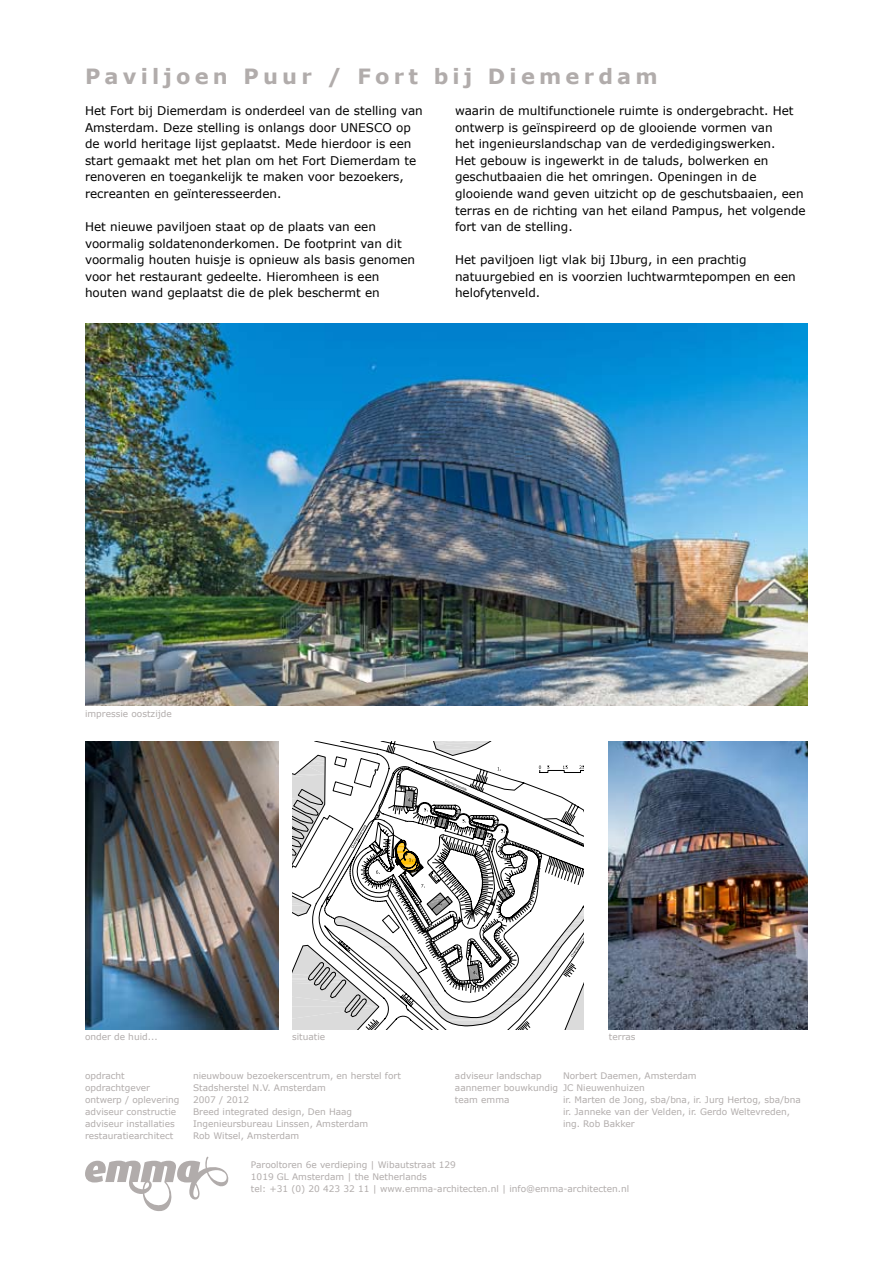
<style>
.page{position:relative;width:893px;height:1263px;background:#fff}
.page>*{position:absolute;margin:0;border:0;box-sizing:border-box;transform-origin:0 0}
.t1{font:700 21px "Verdana";letter-spacing:.2em;color:#b1acab}
.t2{font:12px/16.5px "Verdana";color:#000}
.t3{font:9px/12px "Verdana";color:#b1acab}
</style>
<div class="page">
<svg style="left:85px;top:1157px;width:143px;height:54px"></svg>
<img style="left:85px;top:323px;width:723px;height:383px">
<img style="left:609px;top:741px;width:199px;height:288px">
<img style="left:85px;top:741px;width:194px;height:288px">
<svg style="left:292px;top:741px;width:292px;height:288px"></svg>
<h1 class="t1" style="left:85px;top:63px;width:574px">Paviljoen Puur / Fort bij Diemerdam</h1>
<p class="t2" style="left:85px;top:102px;width:339px">Het Fort bij Diemerdam is onderdeel van de stelling van Amsterdam. Deze stelling is onlangs door UNESCO op de world heritage lijst geplaatst. Mede hierdoor is een start gemaakt met het plan om het Fort Diemerdam te renoveren en toegankelijk te maken voor bezoekers, recreanten en geïnteresseerden.</p>
<p class="t2" style="left:85px;top:218px;width:332px">Het nieuwe paviljoen staat op de plaats van een voormalig soldatenonderkomen. De footprint van dit voormalig houten huisje is opnieuw als basis genomen voor het restaurant gedeelte. Hieromheen is een houten wand geplaatst die de plek beschermt en</p>
<p class="t2" style="left:455px;top:102px;width:352px">waarin de multifunctionele ruimte is ondergebracht. Het ontwerp is geïnspireerd op de glooiende vormen van<br>het ingenieurslandschap van de verdedigingswerken.<br>Het gebouw is ingewerkt in de taluds, bolwerken en geschutbaaien die het omringen. Openingen in de glooiende wand geven uitzicht op de geschutsbaaien, een terras en de richting van het eiland Pampus, het volgende fort van de stelling.</p>
<p class="t2" style="left:455px;top:251px;width:342px">Het paviljoen ligt vlak bij IJburg, in een prachtig natuurgebied en is voorzien luchtwarmtepompen en een helofytenveld.</p>
<p class="t3" style="left:85px;top:707px;width:88px">impressie oostzijde</p>
<p class="t3" style="left:85px;top:1031px;width:74px">onder de huid...</p>
<p class="t3" style="left:292px;top:1031px;width:35px">situatie</p>
<p class="t3" style="left:609px;top:1031px;width:28px">terras</p>
<p class="t3" style="left:85px;top:1069px;width:41px">opdracht</p>
<p class="t3" style="left:193px;top:1069px;width:209px">nieuwbouw bezoekerscentrum, en herstel fort</p>
<p class="t3" style="left:85px;top:1081px;width:67px">opdrachtgever</p>
<p class="t3" style="left:193px;top:1081px;width:134px">Stadsherstel N.V. Amsterdam</p>
<p class="t3" style="left:85px;top:1093px;width:96px">ontwerp / oplevering</p>
<p class="t3" style="left:193px;top:1093px;width:58px">2007 / 2012</p>
<p class="t3" style="left:85px;top:1105px;width:93px">adviseur constructie</p>
<p class="t3" style="left:193px;top:1105px;width:161px">Breed integrated design, Den Haag</p>
<p class="t3" style="left:85px;top:1117px;width:91px">adviseur installaties</p>
<p class="t3" style="left:193px;top:1117px;width:177px">Ingenieursbureau Linssen, Amsterdam</p>
<p class="t3" style="left:85px;top:1129px;width:90px">restauratiearchitect</p>
<p class="t3" style="left:193px;top:1129px;width:108px">Rob Witsel, Amsterdam</p>
<p class="t3" style="left:455px;top:1069px;width:243px;text-indent:108px">Norbert Daemen, Amsterdam aannemer bouwkundig JC Nieuwenhuizen<br>team emma</p>
<p class="t3" style="left:455px;top:1069px;width:88px">adviseur landschap</p>
<p class="t3" style="left:563px;top:1093px;width:239px">ir. Marten de Jong, sba/bna, ir. Jurg Hertog, sba/bna ir. Janneke van der Velden, ir. Gerdo Weltevreden, ing. Rob Bakker</p>
<p class="t3" style="left:251px;top:1158px;width:380px">Parooltoren 6e verdieping | Wibautstraat 129<br>1019 GL Amsterdam | the Netherlands<br>tel: +31 (0) 20 423 32 11 | www.emma-architecten.nl | info@emma-architecten.nl</p>
</div>
